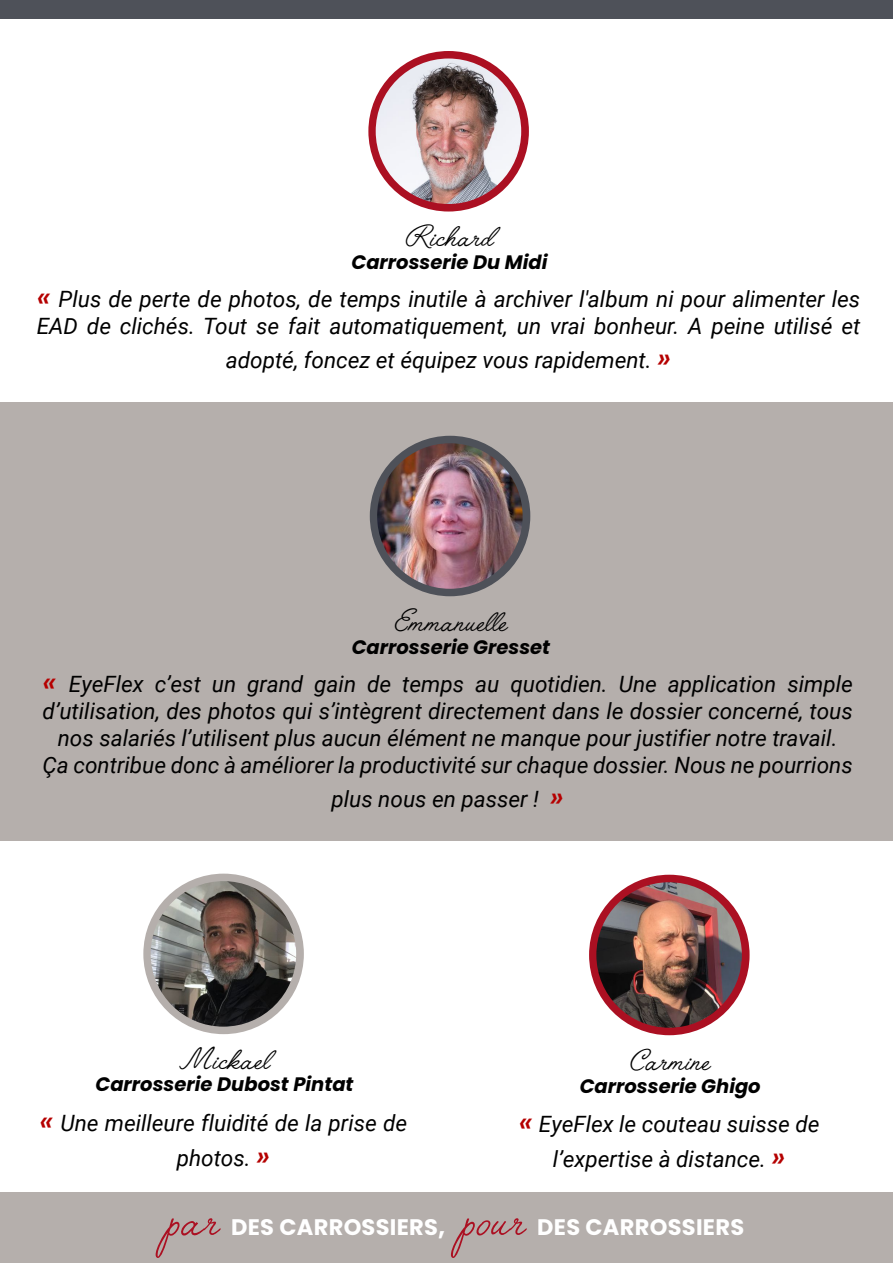
<style>
.page{position:relative;width:893px;height:1263px;background:#fff}
.page>*{position:absolute;margin:0;border:0;box-sizing:border-box;transform-origin:0 0}
.t1{font:60px "Angelface";letter-spacing:.01em;color:#ab1022}
.t2{font:37.5px "Angelface";color:#000}
.t3{font:italic 22.5px/27px "Roboto";color:#000;text-align:center}
.t4{font:700 22.5px "Poppins";letter-spacing:.01em;color:#fff}
.t5{font:italic 700 19.5px "Poppins";color:#000}
.s1{font-family:"Poppins";font-weight:500;font-size:28.5px;color:#b50000}
</style>
<div class="page">
<div style="left:0;top:0;width:893px;height:18px;background:#4e5159"></div>
<div style="left:0;top:1193px;width:893px;height:70px;background:#b5afac"></div>
<div style="left:0;top:402px;width:893px;height:438px;background:#b5afac"></div>
<div style="left:368px;top:51px;width:161px;height:161px;background:#ab1022;border-radius:50%"></div>
<img style="left:376px;top:58px;width:145px;height:146px;border-radius:73px">
<div style="left:370px;top:436px;width:160px;height:160px;background:#4e5159;border-radius:50%"></div>
<img style="left:377px;top:443px;width:146px;height:146px;border-radius:73px">
<div style="left:143px;top:874px;width:161px;height:160px;background:#b5afac;border-radius:50%"></div>
<img style="left:151px;top:881px;width:145px;height:146px;border-radius:72px">
<div style="left:589px;top:875px;width:161px;height:160px;background:#ab1022;border-radius:50%"></div>
<img style="left:596px;top:882px;width:146px;height:146px;border-radius:73px">
<h2 class="t2" style="left:406px;top:216px;width:89px">Richard</h2>
<p class="t5" style="left:351px;top:251px;width:198px">Carrosserie Du Midi</p>
<p class="t3" style="left:37px;top:285px;width:825px;text-align:left"><span class="s1">«</span> Plus de perte de photos, de temps inutile à archiver l'album ni pour alimenter les<br>EAD de clichés. Tout se fait automatiquement, un vrai bonheur. A peine utilisé et</p>
<p class="t3" style="left:226px;top:346px;width:447px">adopté, foncez et équipez vous rapidement. <span class="s1">»</span></p>
<h2 class="t2" style="left:394px;top:601px;width:115px">Emmanuelle</h2>
<p class="t5" style="left:352px;top:635px;width:200px">Carrosserie Gresset</p>
<p class="t3" style="left:43px;top:670px;width:812px"><span class="s1">«</span> EyeFlex c’est un grand gain de temps au quotidien. Une application simple d’utilisation, des photos qui s’intègrent directement dans le dossier concerné, tous nos salariés l’utilisent plus aucun élément ne manque pour justifier notre travail.<br>Ça contribue donc à améliorer la productivité sur chaque dossier. Nous ne pourrions</p>
<p class="t3" style="left:332px;top:785px;width:234px">plus nous en passer ! <span class="s1">»</span></p>
<h2 class="t2" style="left:179px;top:1039px;width:92px">Mickael</h2>
<p class="t5" style="left:95px;top:1073px;width:260px">Carrosserie Dubost Pintat</p>
<p class="t3" style="left:40px;top:1105px;width:369px;line-height:34.2px"><span class="s1">«</span> Une meilleure fluidité de la prise de photos. <span class="s1">»</span></p>
<h2 class="t2" style="left:630px;top:1040px;width:82px">Carmine</h2>
<p class="t5" style="left:580px;top:1074px;width:183px">Carrosserie Ghigo</p>
<p class="t3" style="left:519px;top:1106px;width:302px;line-height:34.2px"><span class="s1">«</span> EyeFlex le couteau suisse de l’expertise à distance. <span class="s1">»</span></p>
<h1 class="t1" style="left:167px;top:1187px;width:53px">par</h1>
<p class="t4" style="left:231px;top:1214px;width:215px">DES CARROSSIERS,</p>
<h1 class="t1" style="left:462px;top:1187px;width:64px">pour</h1>
<p class="t4" style="left:537px;top:1214px;width:209px">DES CARROSSIERS</p>
</div>
